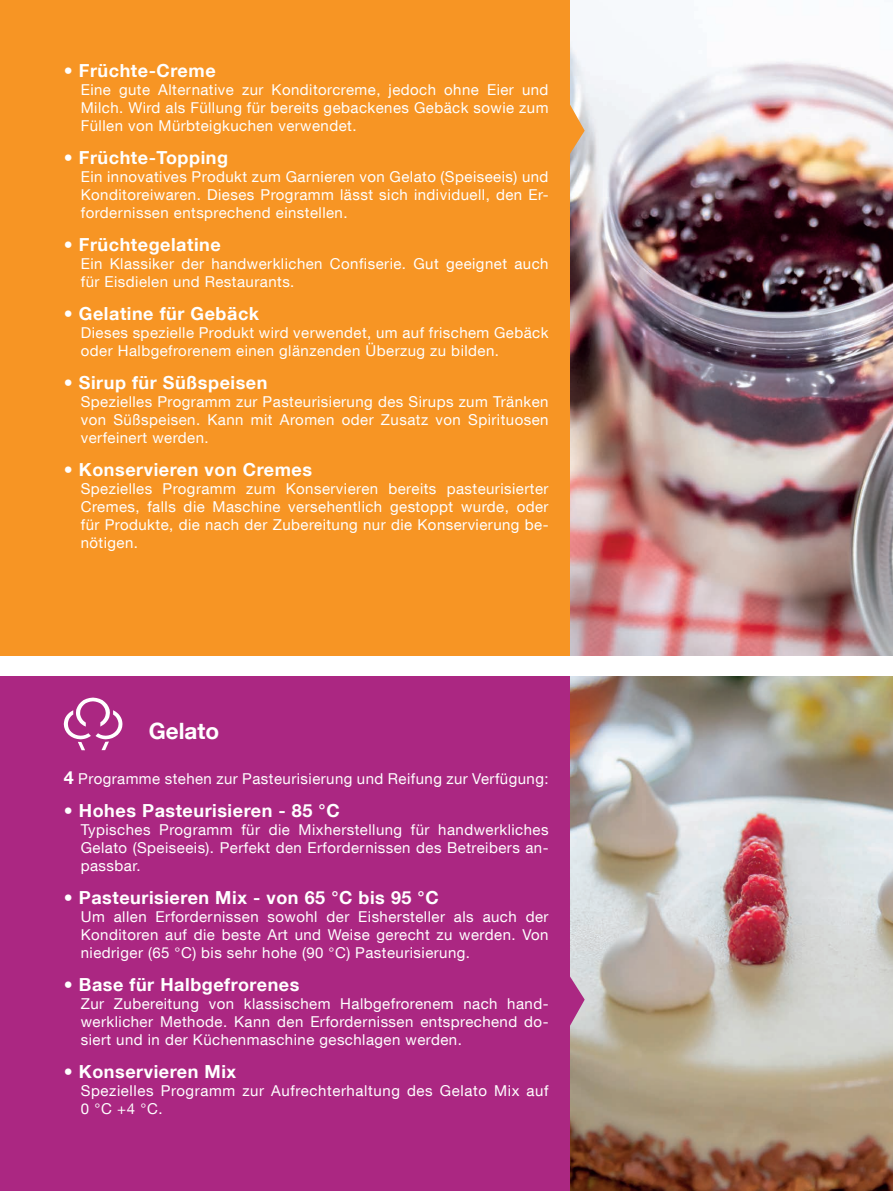
<style>
.page{position:relative;width:893px;height:1191px;background:#fff}
.page>*{position:absolute;margin:0;border:0;box-sizing:border-box;transform-origin:0 0}
.t1{font:700 22.5px "Helvetica Neue LT Com";color:#fff}
.t2{font:700 18px "Helvetica Neue LT Com";letter-spacing:.03em;color:#fff}
.t3{font:15px/18px "Helvetica Neue LT Com";letter-spacing:.03em;color:#fff;text-align:justify}
.s1{font-weight:400}
.s2{font-weight:700;font-size:18px}
</style>
<div class="page">
<img style="left:570px;top:676px;width:323px;height:515px">
<img style="left:570px;top:41px;width:323px;height:614px">
<div style="left:0;top:676px;width:570px;height:515px;background:#ab2782"></div>
<svg style="left:570px;top:976px;width:15px;height:50px"></svg>
<svg style="left:570px;top:104px;width:15px;height:50px"></svg>
<div style="left:0;top:0;width:570px;height:655px;background:#f79524"></div>
<svg style="left:64px;top:697px;width:58px;height:53px"></svg>
<p class="t2" style="left:64px;top:59px;width:153px"><span class="s1">•</span> Früchte-Creme</p>
<p class="t3" style="left:81px;top:80px;width:469px">Eine gute Alternative zur Konditorcreme, jedoch ohne Eier und Milch. Wird als Füllung für bereits gebackenes Gebäck sowie zum Füllen von Mürbteigkuchen verwendet.</p>
<p class="t2" style="left:64px;top:146px;width:166px"><span class="s1">•</span> Früchte-Topping</p>
<p class="t3" style="left:81px;top:167px;width:469px">Ein innovatives Produkt zum Garnieren von Gelato (Speiseeis) und Konditoreiwaren. Dieses Programm lässt sich individuell, den Er&shy;fordernissen entsprechend einstellen.</p>
<p class="t2" style="left:64px;top:233px;width:158px"><span class="s1">•</span> Früchtegelatine</p>
<p class="t3" style="left:81px;top:254px;width:469px">Ein Klassiker der handwerklichen Confiserie. Gut geeignet auch für Eisdielen und Restaurants.</p>
<p class="t2" style="left:64px;top:302px;width:197px"><span class="s1">•</span> Gelatine für Gebäck</p>
<p class="t3" style="left:81px;top:323px;width:469px">Dieses spezielle Produkt wird verwendet, um auf frischem Gebäck oder Halbgefrorenem einen glänzenden Überzug zu bilden.</p>
<p class="t2" style="left:64px;top:371px;width:205px"><span class="s1">•</span> Sirup für Süßspeisen</p>
<p class="t3" style="left:81px;top:392px;width:469px">Spezielles Programm zur Pasteurisierung des Sirups zum Tränken von Süßspeisen. Kann mit Aromen oder Zusatz von Spirituosen verfeinert werden.</p>
<p class="t2" style="left:64px;top:458px;width:250px"><span class="s1">•</span> Konservieren von Cremes</p>
<p class="t3" style="left:81px;top:479px;width:469px">Spezielles Programm zum Konservieren bereits pasteurisierter Cremes, falls die Maschine versehentlich gestoppt wurde, oder für Produkte, die nach der Zubereitung nur die Konservierung be&shy;nötigen.</p>
<h1 class="t1" style="left:149px;top:717px;width:72px">Gelato</h1>
<p class="t3" style="left:64px;top:769px;width:486px"><span class="s2">4</span> Programme stehen zur Pasteurisierung und Reifung zur Verfügung:</p>
<p class="t2" style="left:64px;top:799px;width:277px"><span class="s1">•</span> Hohes Pasteurisieren - 85 °C</p>
<p class="t3" style="left:81px;top:820px;width:469px">Typisches Programm für die Mixherstellung für handwerkliches Gelato (Speiseeis). Perfekt den Erfordernissen des Betreibers an&shy;passbar.</p>
<p class="t2" style="left:64px;top:886px;width:376px"><span class="s1">•</span> Pasteurisieren Mix - von 65 °C bis 95 °C</p>
<p class="t3" style="left:81px;top:907px;width:469px">Um allen Erfordernissen sowohl der Eishersteller als auch der Konditoren auf die beste Art und Weise gerecht zu werden. Von niedriger (65 °C) bis sehr hohe (90 °C) Pasteurisierung.</p>
<p class="t2" style="left:64px;top:973px;width:237px"><span class="s1">•</span> Base für Halbgefrorenes</p>
<p class="t3" style="left:81px;top:994px;width:469px">Zur Zubereitung von klassischem Halbgefrorenem nach hand&shy;werklicher Methode. Kann den Erfordernissen entsprechend do&shy;siert und in der Küchenmaschine geschlagen werden.</p>
<p class="t2" style="left:64px;top:1060px;width:174px"><span class="s1">•</span> Konservieren Mix</p>
<p class="t3" style="left:81px;top:1081px;width:469px">Spezielles Programm zur Aufrechterhaltung des Gelato Mix auf<br>0 °C +4 °C.</p>
</div>
